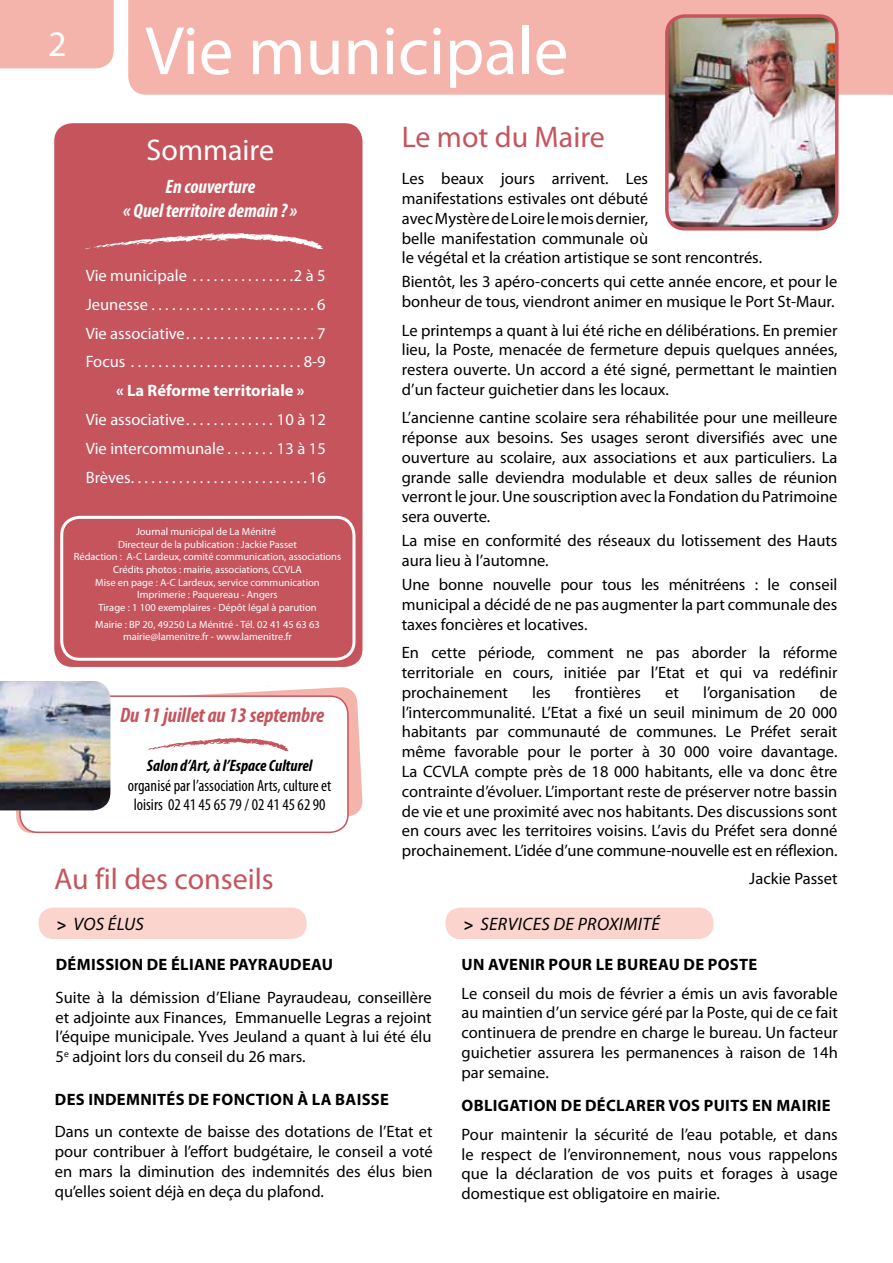
<style>
.page{position:relative;width:893px;height:1263px;background:#fff}
.page>*{position:absolute;margin:0;border:0;box-sizing:border-box;transform-origin:0 0}
.t1{font:69px "Myriad Pro";color:#fff}
.t2{font:36px "Myriad Pro";color:#fff}
.t3{font:30px "Myriad Pro";color:#c5545d}
.t4{font:30px "Myriad Pro";color:#fff}
.t5{font:italic 700 condensed 21px "Myriad Pro";color:#c5545d}
.t6{font:italic 700 condensed 19.5px/23.4px "Myriad Pro";color:#fff;text-align:center}
.t7{font:italic 18px "Myriad Pro";letter-spacing:.02em;color:#000}
.t8{font:16.5px/19.8px "Myriad Pro";color:#000;text-align:justify}
.t9{font:16.5px/28.8px "Myriad Pro";color:#fff;text-align:justify}
.t10{font:700 16.5px "Myriad Pro";letter-spacing:.02em;color:#000}
.t11{font:condensed 16.5px/19.8px "Myriad Pro";color:#000;text-align:center}
.t12{font:italic 700 condensed 16.5px "Myriad Pro";color:#000}
.t13{font:700 16.5px "Myriad Pro";color:#fff}
.t14{font:10.5px/12.6px "Myriad Pro";color:#fff;text-align:center}
.s1{font-weight:700;font-style:normal;font-size:16.5px}
</style>
<div class="page">
<div style="left:0;top:0;width:114px;height:68px;background:#f5b4ab"></div>
<div style="left:128px;top:0;width:765px;height:95px;background:#f5b4ab"></div>
<div style="left:54px;top:123px;width:308px;height:544px;background:#c5545d;border-radius:18px"></div>
<svg style="left:85px;top:233px;width:238px;height:16px"></svg>
<div style="left:60px;top:516px;width:295px;height:145px;border:3px solid #fff;border-radius:18px"></div>
<svg style="left:10px;top:686px;width:353px;height:148px"></svg>
<div style="left:20px;top:696px;width:328px;height:136px;background:#fff;border-radius:18px"></div>
<div style="left:19px;top:695px;width:330px;height:138px;border:2px solid #c5545d;border-radius:18px"></div>
<svg style="left:147px;top:737px;width:142px;height:14px"></svg>
<img style="left:667px;top:16px;width:170px;height:213px">
<div style="left:665px;top:14px;width:173px;height:216px;border:3px solid #c5545d;border-radius:18px"></div>
<img style="left:0;top:681px;width:110px;height:129px">
<div style="left:39px;top:907px;width:268px;height:32px;background:#fad4cd;border-radius:15px"></div>
<div style="left:445px;top:907px;width:268px;height:32px;background:#fad4cd;border-radius:15px"></div>
<h2 class="t2" style="left:48px;top:22px;width:20px">2</h2>
<h1 class="t1" style="left:145px;top:8px;width:425px">Vie municipale</h1>
<h3 class="t4" style="left:147px;top:131px;width:129px">Sommaire</h3>
<p class="t6" style="left:123px;top:175px;width:176px">En couverture<br>« Quel territoire demain ? »</p>
<p class="t9" style="left:86px;top:261px;width:106px">Vie municipale ...............</p>
<p class="t9" style="left:86px;top:261px;width:242px;text-indent:208px">2 à 5<br>Jeunesse . . . . . . . . . . . . . . . . . . . . . . . . 6<br>Vie associative ...................</p>
<p class="t9" style="left:317px;top:318px;width:10px">7</p>
<p class="t9" style="left:86px;top:347px;width:44px">Focus ..........................</p>
<p class="t9" style="left:304px;top:347px;width:23px">8-9</p>
<p class="t13" style="left:116px;top:380px;width:190px">« LA RÉFORME TERRITORIALE »</p>
<p class="t9" style="left:86px;top:405px;width:105px">Vie associative .............</p>
<p class="t9" style="left:277px;top:405px;width:50px">10 à 12</p>
<p class="t9" style="left:86px;top:434px;width:146px">Vie intercommunale .......</p>
<p class="t9" style="left:277px;top:434px;width:50px">13 à 15</p>
<p class="t9" style="left:86px;top:462px;width:50px">Brèves .........................</p>
<p class="t9" style="left:309px;top:462px;width:18px">16</p>
<p class="t14" style="left:74px;top:525px;width:269px">Journal municipal de La Ménitré<br>Directeur de la publication : Jackie Passet<br>Rédaction : A-C Lardeux, comité communication, associations Crédits photos : mairie, associations, CCVLA<br>Mise en page : A-C Lardeux, service communication Imprimerie : Paquereau - Angers<br>Tirage : 1 100 exemplaires - Dépôt légal à parution</p>
<p class="t14" style="left:95px;top:618px;width:226px">Mairie : BP 20, 49250 La Ménitré - Tél. 02 41 45 63 63 mairie@lamenitre.fr - www.lamenitre.fr</p>
<p class="t5" style="left:120px;top:702px;width:206px">Du 11 juillet au 13 septembre</p>
<p class="t12" style="left:147px;top:755px;width:167px">Salon d’Art, à l’Espace Culturel</p>
<p class="t11" style="left:128px;top:775px;width:205px">organisé par l’association Arts, culture et loisirs 02 41 45 65 79 / 02 41 45 62 90</p>
<h3 class="t3" style="left:54px;top:860px;width:221px">Au fil des conseils</h3>
<p class="t7" style="left:57px;top:912px;width:87px"><span class="s1">&gt;</span> VOS ÉLUS</p>
<h3 class="t3" style="left:402px;top:119px;width:205px">Le mot du Maire</h3>
<p class="t8" style="left:402px;top:168px;width:362px;text-align:left">Les beaux jours arrivent. Les<br>manifestations estivales ont débuté<br>avec Mystère de Loire le mois dernier,<br>belle manifestation communale où<br>le végétal et la création artistique se sont rencontrés.</p>
<p class="t8" style="left:402px;top:272px;width:437px">Bientôt, les 3 apéro-concerts qui cette année encore, et pour le bonheur de tous, viendront animer en musique le Port St-Maur.</p>
<p class="t8" style="left:402px;top:320px;width:437px">Le printemps a quant à lui été riche en délibérations. En premier lieu, la Poste, menacée de fermeture depuis quelques années, restera ouverte. Un accord a été signé, permettant le maintien d’un facteur guichetier dans les locaux.</p>
<p class="t8" style="left:402px;top:408px;width:437px">L’ancienne cantine scolaire sera réhabilitée pour une meilleure réponse aux besoins. Ses usages seront diversifiés avec une ouverture au scolaire, aux associations et aux particuliers. La grande salle deviendra modulable et deux salles de réunion verront le jour. Une souscription avec la Fondation du Patrimoine sera ouverte.</p>
<p class="t8" style="left:402px;top:531px;width:437px">La mise en conformité des réseaux du lotissement des Hauts aura lieu à l’automne.</p>
<p class="t8" style="left:402px;top:574px;width:437px">Une bonne nouvelle pour tous les ménitréens : le conseil municipal a décidé de ne pas augmenter la part communale des taxes foncières et locatives.</p>
<p class="t8" style="left:402px;top:642px;width:437px">En cette période, comment ne pas aborder la réforme territoriale en cours, initiée par l’Etat et qui va redéfinir prochainement</p>
<p class="t8" style="left:532px;top:682px;width:20px">les</p>
<p class="t8" style="left:575px;top:682px;width:67px">frontières</p>
<p class="t8" style="left:665px;top:682px;width:15px">et</p>
<p class="t8" style="left:703px;top:682px;width:94px">l’organisation</p>
<p class="t8" style="left:402px;top:682px;width:437px;text-indent:418px">de l’intercommunalité. L’Etat a fixé un seuil minimum de 20 000 habitants par communauté de communes. Le Préfet serait même favorable pour le porter à 30 000 voire davantage.<br>La CCVLA compte près de 18 000 habitants, elle va donc être contrainte d’évoluer. L’important reste de préserver notre bassin de vie et une proximité avec nos habitants. Des discussions sont en cours avec les territoires voisins. L’avis du Préfet sera donné prochainement. L’idée d’une commune-nouvelle est en réflexion.</p>
<p class="t8" style="left:749px;top:869px;width:90px">Jackie Passet</p>
<p class="t7" style="left:464px;top:912px;width:198px"><span class="s1">&gt;</span> SERVICES DE PROXIMITÉ</p>
<p class="t10" style="left:56px;top:954px;width:279px">DÉMISSION DE ÉLIANE PAYRAUDEAU</p>
<p class="t8" style="left:56px;top:987px;width:377px">Suite à la démission d’Eliane Payraudeau, conseillère et adjointe aux Finances, Emmanuelle Legras a rejoint l’équipe municipale. Yves Jeuland a quant à lui été élu 5<sup>e</sup> adjoint lors du conseil du 26 mars.</p>
<p class="t10" style="left:55px;top:1088px;width:336px">DES INDEMNITÉS DE FONCTION À LA BAISSE</p>
<p class="t8" style="left:55px;top:1121px;width:379px">Dans un contexte de baisse des dotations de l’Etat et pour contribuer à l’effort budgétaire, le conseil a voté en mars la diminution des indemnités des élus bien qu’elles soient déjà en deça du plafond.</p>
<p class="t10" style="left:462px;top:954px;width:297px">UN AVENIR POUR LE BUREAU DE POSTE</p>
<p class="t8" style="left:461px;top:983px;width:378px">Le conseil du mois de février a émis un avis favorable au maintien d’un service géré par la Poste, qui de ce fait continuera de prendre en charge le bureau. Un facteur guichetier assurera les permanences à raison de 14h par semaine.</p>
<p class="t10" style="left:462px;top:1095px;width:371px">OBLIGATION DE DÉCLARER VOS PUITS EN MAIRIE</p>
<p class="t8" style="left:461px;top:1124px;width:378px">Pour maintenir la sécurité de l’eau potable, et dans le respect de l’environnement, nous vous rappelons que la déclaration de vos puits et forages à usage domestique est obligatoire en mairie.</p>
</div>
